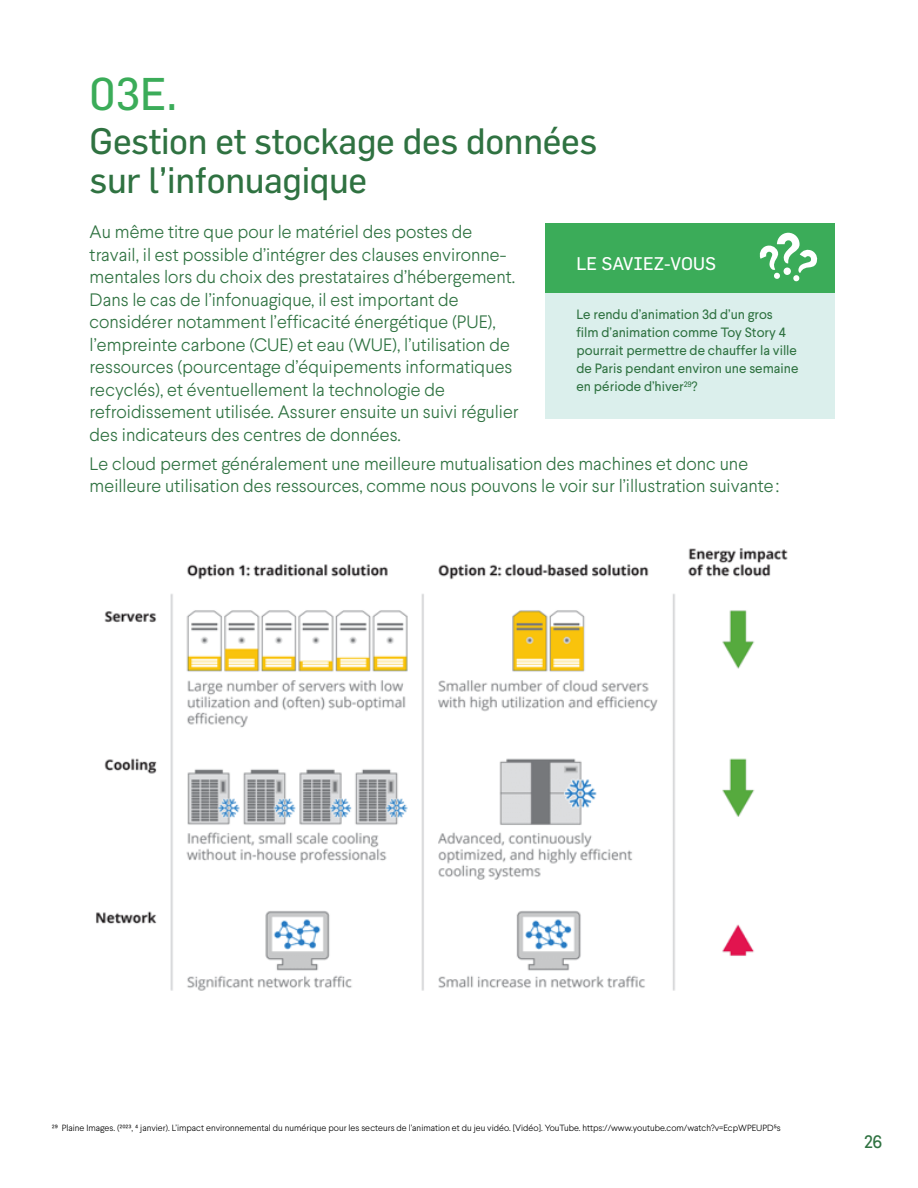
<style>
.page{position:relative;width:918px;height:1188px;background:#fff}
.page>*{position:absolute;margin:0;border:0;box-sizing:border-box;transform-origin:0 0}
.t1{font:45px "Flama";color:#3bac59}
.t2{font:36px/39px "Flama";letter-spacing:-.01em;color:#2f7241}
.t3{font:300 18px/22.5px "Larsseit";color:#2f7241}
.t4{font:18px "Flama";color:#fff}
.t5{font:18px "Larsseit";color:#2f7241}
.t6{font:13.5px/18px "Larsseit";color:#2f7241}
.t7{font:300 9px "Larsseit";color:#000}
</style>
<div class="page">
<img style="left:96px;top:548px;width:692px;height:443px">
<div style="left:545px;top:224px;width:290px;height:194px;background:#dbefec"></div>
<div style="left:545px;top:223px;width:290px;height:69px;background:#3bac59"></div>
<svg style="left:759px;top:233px;width:59px;height:49px"></svg>
<h1 class="t1" style="left:90px;top:67px;width:89px">03E.</h1>
<h2 class="t2" style="left:90px;top:121px;width:509px">Gestion et stockage des données sur l’infonuagique</h2>
<p class="t3" style="left:90px;top:220px;width:431px">Au même titre que pour le matériel des postes de travail, il est possible d’intégrer des clauses environne&shy;mentales lors du choix des prestataires d’hébergement.<br>Dans le cas de l’infonuagique, il est important de considérer notamment l’efficacité énergétique (PUE), l’empreinte carbone (CUE) et eau (WUE), l’utilisation de ressources (pourcentage d’équipements informatiques recyclés), et éventuellement la technologie de refroidissement utilisée. Assurer ensuite un suivi régulier des indicateurs des centres de données.</p>
<p class="t3" style="left:90px;top:452px;width:691px">Le cloud permet généralement une meilleure mutualisation des machines et donc une meilleure utilisation des ressources, comme nous pouvons le voir sur l’illustration suivante:</p>
<p class="t4" style="left:577px;top:253px;width:141px">LE SAVIEZ-VOUS</p>
<p class="t6" style="left:577px;top:306px;width:224px">Le rendu d’animation 3d d’un gros<br>film d’animation comme Toy Story 4 pourrait permettre de chauffer la ville de Paris pendant environ une semaine en période d’hiver<sup>29</sup>?</p>
<p class="t7" style="left:52px;top:1122px;width:730px">29 Plaine Images. (2023, 4 janvier). L’impact environnemental du numérique pour les secteurs de l’animation et du jeu vidéo. [Vidéo]. YouTube. https://www.youtube.com/watch?v=EcpWPEUPD5s</p>
<p class="t5" style="left:864px;top:1130px;width:20px">26</p>
</div>
